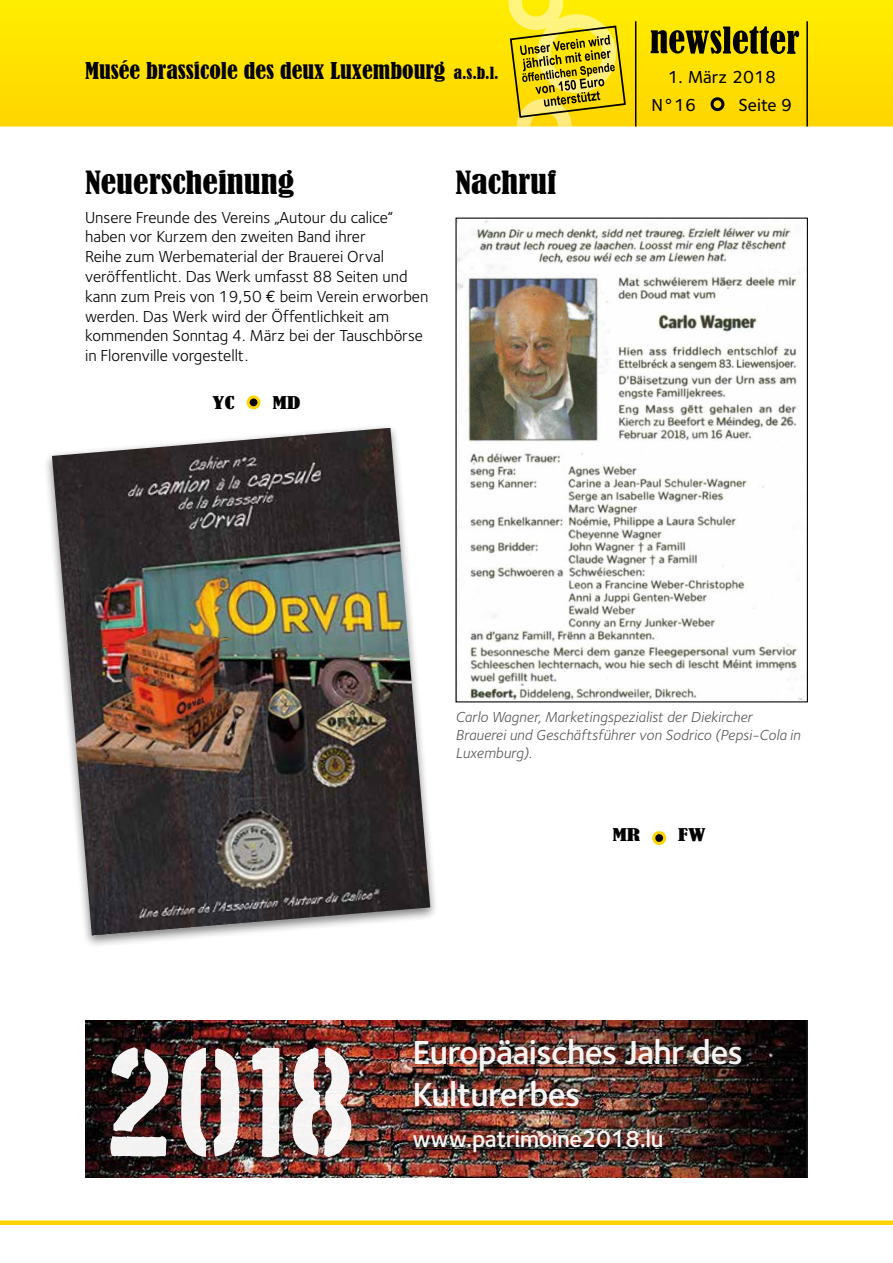
<style>
.page{position:relative;width:893px;height:1263px;background:#fff}
.page>*{position:absolute;margin:0;border:0;box-sizing:border-box;transform-origin:0 0}
.t1{font:34.5px/41.4px "Foundry Sterling Demi CE";letter-spacing:-.02em;color:#fff}
.t2{font:condensed 30px "Bernard";color:#000;scale:1.15 1}
.t3{font:24px "Foundry Sterling Demi CE";letter-spacing:-.02em;color:#fff}
.t4{font:condensed 21.75px "Bernard";color:#000;scale:1.1 1}
.t5{font:18px/28.5px "Foundry Sterling Medium CE";color:#000}
.t6{font:16.5px/19.8px "Foundry Sterling Book CE";color:#000}
.t7{font:condensed 16.5px "Bernard";color:#000;scale:1.5 1}
.t8{font:15px/18px "Foundry Sterling Book Italic CE";color:#58585a}
.s1{font-size:15.75px}
.s2{font-family:"Euro Mono"}
</style>
<div class="page">
<svg style="left:0;top:0;width:893px;height:126px;background:#fee100"></svg>
<svg style="left:651px;top:26px;width:148px;height:28px;background:#7d7000"></svg>
<div style="left:712px;top:99px;width:11px;height:11px;background:#ffd400;border-radius:50%"></div>
<div style="left:711px;top:97px;width:13px;height:14px;border:3px solid #000;border-radius:50%"></div>
<div style="left:0;top:1220px;width:893px;height:5px;background:#ffd400"></div>
<hr style="left:806px;top:21px;width:2px;height:105px;background:#000">
<svg style="left:453px;top:66px;width:46px;height:14px"></svg>
<svg style="left:508px;top:0;width:129px;height:126px;background:#dbc41e"></svg>
<img style="left:85px;top:1020px;width:723px;height:158px">
<img style="left:110px;top:1047px;width:243px;height:110px">
<hr style="left:412px;top:1067px;width:339px;height:1px;background:#000">
<hr style="left:412px;top:1108px;width:168px;height:2px;background:#000">
<hr style="left:412px;top:1149px;width:252px;height:1px;background:#000">
<div style="left:248px;top:397px;width:11px;height:11px;background:#000;border-radius:50%"></div>
<div style="left:247px;top:395px;width:13px;height:14px;border:3px solid #ffd400;border-radius:50%"></div>
<div style="left:44px;top:424px;width:395px;height:524px;background:#000;opacity:.5"></div>
<img style="left:52px;top:428px;width:378px;height:507px">
<img style="left:457px;top:220px;width:346px;height:480px">
<div style="left:654px;top:833px;width:11px;height:10px;background:#000;border-radius:50%"></div>
<div style="left:652px;top:831px;width:14px;height:14px;border:3px solid #ffd400;border-radius:50%"></div>
<h3 class="t4" style="left:85px;top:58px;width:378px">Musée brassicole des deux Luxembourg <span class="s1">a.s.b.l.</span></h3>
<h2 class="t2" style="left:85px;top:165px;width:183px">Neuerscheinung</h2>
<p class="t6" style="left:85px;top:207px;width:345px">Unsere Freunde des Vereins „Autour du calice“ haben vor Kurzem den zweiten Band ihrer<br>Reihe zum Werbematerial der Brauerei Orval veröffentlicht. Das Werk umfasst 88 Seiten und kann zum Preis von 19,50 <span class="s2">E</span> beim Verein erworben werden. Das Werk wird der Öffentlichkeit am kommenden Sonntag 4. März bei der Tauschbörse in Florenville vorgestellt.</p>
<p class="t7" style="left:213px;top:393px;width:16px">YC</p>
<p class="t7" style="left:273px;top:393px;width:20px">MD</p>
<h2 class="t2" style="left:455px;top:165px;width:89px">Nachruf</h2>
<p class="t5" style="left:651px;top:63px;width:126px;text-indent:16px">1. März 2018<br>N°16</p>
<p class="t5" style="left:738px;top:91px;width:55px">Seite 9</p>
<p class="t8" style="left:455px;top:708px;width:347px">Carlo Wagner, Marketingspezialist der Diekircher<br>Brauerei und Geschäftsführer von Sodrico (Pepsi-Cola in<br>Luxemburg).</p>
<p class="t7" style="left:612px;top:825px;width:20px">MR</p>
<p class="t7" style="left:678px;top:825px;width:20px">FW</p>
<h1 class="t1" style="left:412px;top:1033px;width:332px">Europäaisches Jahr des<br>Kulturerbes</h1>
<h3 class="t3" style="left:412px;top:1125px;width:253px">www.patrimoine2018.lu</h3>
</div>
